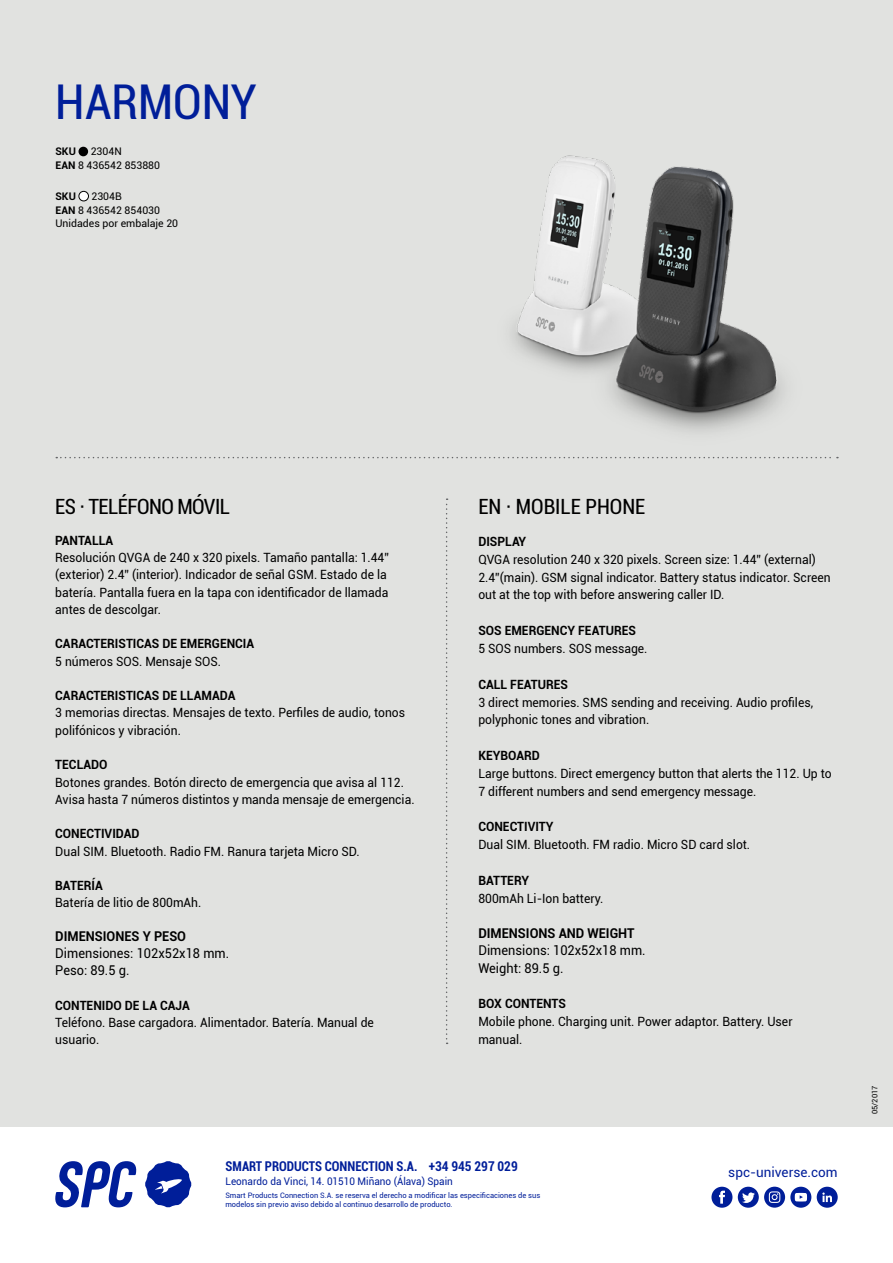
<style>
.page{position:relative;width:893px;height:1263px;background:#fff}
.page>*{position:absolute;margin:0;border:0;box-sizing:border-box;transform-origin:0 0}
.t1{font:condensed 48px "Roboto";color:#001e99}
.t2{font:condensed 21px "Roboto";letter-spacing:-.025em;color:#000}
.t3{font:condensed 21px "Roboto";color:#000}
.t4{font:13.5px/17.2px "Roboto";color:#000;scale:.95 1}
.t5{font:700 condensed 13.5px "Roboto";color:#001e99;scale:.95 1}
.t6{font:700 13.5px "Roboto";color:#000;scale:.95 1}
.t7{font:13.5px "Roboto";color:#001e99}
.t8{font:12.75px/17.2px "Roboto";color:#000;scale:.95 1}
.t9{font:700 12.75px "Roboto";color:#000;scale:.95 1}
.t10{font:10.5px/13.5px "Roboto";color:#000;text-align:center}
.t11{font:10.5px "Roboto";color:#001e99;scale:.95 1}
.t12{font:700 10.5px "Roboto";color:#000}
.t13{font:7.5px/9px "Roboto";color:#001e99}
.t14{font:7.5px "Roboto";color:#000}
.s1{font-weight:700}
</style>
<div class="page">
<div style="left:0;top:0;width:893px;height:1126px;background:#e1e2e0"></div>
<svg style="left:446px;top:498px;width:2px;height:546px"></svg>
<svg style="left:56px;top:457px;width:782px;height:1px"></svg>
<svg style="left:55px;top:1161px;width:82px;height:46px"></svg>
<svg style="left:145px;top:1161px;width:47px;height:46px"></svg>
<div style="left:79px;top:147px;width:9px;height:9px;background:#000;border-radius:50%"></div>
<div style="left:79px;top:191px;width:9px;height:10px;background:#fff;border-radius:50%"></div>
<div style="left:79px;top:191px;width:10px;height:10px;border:1px solid #000;border-radius:50%"></div>
<img style="left:511px;top:155px;width:327px;height:302px">
<svg style="left:711px;top:1187px;width:21px;height:21px"></svg>
<svg style="left:738px;top:1187px;width:73px;height:21px"></svg>
<svg style="left:817px;top:1187px;width:21px;height:21px"></svg>
<h1 class="t1" style="left:55px;top:69px;width:203px">HARMONY</h1>
<p class="t12" style="left:56px;top:144px;width:22px">SKU</p>
<p class="t10" style="left:56px;top:144px;width:106px">2304N<br><span class="s1">EAN</span> 8 436542 853880</p>
<p class="t12" style="left:56px;top:189px;width:22px">SKU</p>
<p class="t10" style="left:55px;top:189px;width:124px;text-align:left;text-indent:36px">2304B<br><span class="s1">EAN</span> 8 436542 854030<br>Unidades por embalaje 20</p>
<h2 class="t2" style="left:55px;top:492px;width:176px">ES · TELÉFONO MÓVIL</h2>
<p class="t9" style="left:55px;top:531px;width:63px">PANTALLA</p>
<p class="t8" style="left:55px;top:548px;width:353px">Resolución QVGA de 240 x 320 pixels. Tamaño pantalla: 1.44” (exterior) 2.4” (interior). Indicador de señal GSM. Estado de la batería. Pantalla fuera en la tapa con identificador de llamada antes de descolgar.</p>
<p class="t9" style="left:55px;top:635px;width:211px">CARACTERISTICAS DE EMERGENCIA</p>
<p class="t8" style="left:55px;top:652px;width:176px">5 números SOS. Mensaje SOS.</p>
<p class="t9" style="left:55px;top:687px;width:191px">CARACTERISTICAS DE LLAMADA</p>
<p class="t8" style="left:55px;top:704px;width:370px">3 memorias directas. Mensajes de texto. Perfiles de audio, tonos polifónicos y vibración.</p>
<p class="t9" style="left:55px;top:756px;width:57px">TECLADO</p>
<p class="t8" style="left:55px;top:773px;width:380px">Botones grandes. Botón directo de emergencia que avisa al 112.<br>Avisa hasta 7 números distintos y manda mensaje de emergencia.</p>
<p class="t9" style="left:55px;top:825px;width:90px">CONECTIVIDAD</p>
<p class="t8" style="left:55px;top:842px;width:322px">Dual SIM. Bluetooth. Radio FM. Ranura tarjeta Micro SD.</p>
<p class="t9" style="left:55px;top:876px;width:52px">BATERÍA</p>
<p class="t8" style="left:55px;top:894px;width:155px">Batería de litio de 800mAh.</p>
<p class="t6" style="left:55px;top:927px;width:139px">DIMENSIONES Y PESO</p>
<p class="t4" style="left:55px;top:944px;width:185px">Dimensiones: 102x52x18 mm.<br>Peso: 89.5 g.</p>
<p class="t9" style="left:55px;top:996px;width:143px">CONTENIDO DE LA CAJA</p>
<p class="t8" style="left:55px;top:1013px;width:337px">Teléfono. Base cargadora. Alimentador. Batería. Manual de usuario.</p>
<h2 class="t3" style="left:478px;top:492px;width:169px">EN · MOBILE PHONE</h2>
<p class="t9" style="left:478px;top:532px;width:52px">DISPLAY</p>
<p class="t8" style="left:478px;top:550px;width:372px;line-height:17.9px">QVGA resolution 240 x 320 pixels. Screen size: 1.44” (external)<br>2.4”(main). GSM signal indicator. Battery status indicator. Screen out at the top with before answering caller ID.</p>
<p class="t9" style="left:478px;top:622px;width:167px">SOS EMERGENCY FEATURES</p>
<p class="t8" style="left:478px;top:639px;width:179px">5 SOS numbers. SOS message.</p>
<p class="t9" style="left:478px;top:675px;width:96px">CALL FEATURES</p>
<p class="t8" style="left:478px;top:693px;width:354px;line-height:17.9px">3 direct memories. SMS sending and receiving. Audio profiles, polyphonic tones and vibration.</p>
<p class="t9" style="left:478px;top:746px;width:66px">KEYBOARD</p>
<p class="t8" style="left:478px;top:764px;width:373px;line-height:17.9px">Large buttons. Direct emergency button that alerts the 112. Up to<br>7 different numbers and send emergency message.</p>
<p class="t9" style="left:478px;top:818px;width:81px">CONECTIVITY</p>
<p class="t8" style="left:478px;top:836px;width:288px">Dual SIM. Bluetooth. FM radio. Micro SD card slot.</p>
<p class="t9" style="left:478px;top:871px;width:55px">BATTERY</p>
<p class="t8" style="left:478px;top:889px;width:133px">800mAh Li-Ion battery.</p>
<p class="t6" style="left:478px;top:923px;width:166px">DIMENSIONS AND WEIGHT</p>
<p class="t4" style="left:478px;top:941px;width:178px;line-height:17.9px">Dimensions: 102x52x18 mm.<br>Weight: 89.5 g.</p>
<p class="t9" style="left:478px;top:995px;width:94px">BOX CONTENTS</p>
<p class="t8" style="left:478px;top:1012px;width:332px;line-height:17.9px">Mobile phone. Charging unit. Power adaptor. Battery. User manual.</p>
<p class="t5" style="left:226px;top:1157px;width:309px">SMART PRODUCTS CONNECTION S.A. +34 945 297 029</p>
<p class="t11" style="left:226px;top:1173px;width:241px">Leonardo da Vinci, 14. 01510 Miñano (Álava) Spain</p>
<p class="t13" style="left:225px;top:1191px;width:316px">Smart Products Connection S.A. se reserva el derecho a modificar las especificaciones de sus modelos sin previo aviso debido al continuo desarrollo de producto.</p>
<p class="t7" style="left:728px;top:1162px;width:111px">spc-universe.com</p>
<p class="t14" style="left:869px;top:1114px;width:30px;rotate:-90deg">05/2017</p>
</div>
